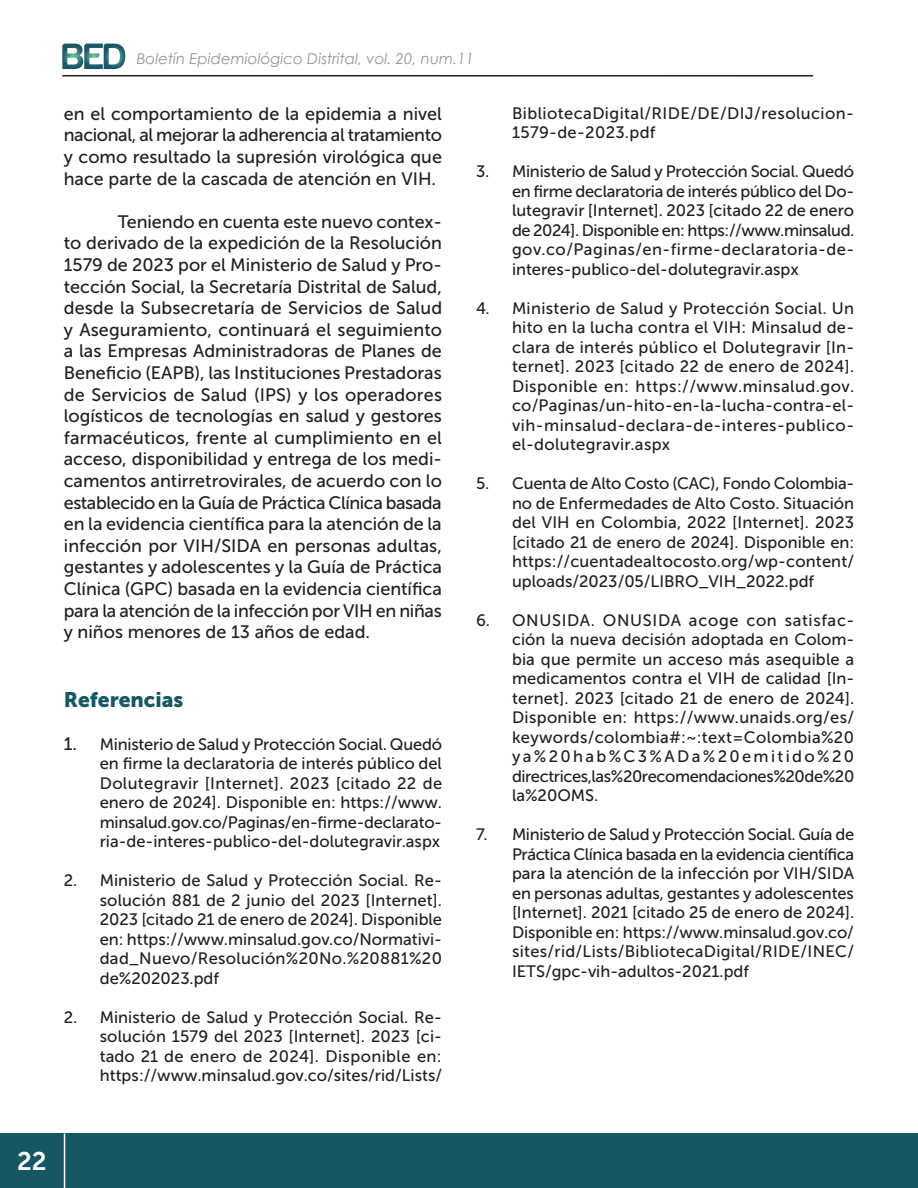
<style>
.page{position:relative;width:918px;height:1188px;background:#fff}
.page>*{position:absolute;margin:0;border:0;box-sizing:border-box;transform-origin:0 0}
.t1{font:25.5px "Museo Sans 700";color:#fff}
.SUBTITULOS{font:21px "Museo Sans 900";color:#145765}
.CUERPO_DE_TEXTO{font:18px/21.6px "Museo Sans 500";color:#231f20;text-align:justify}
.CUERPO_DE_TEXTO-2{font:16.5px/19.5px "Museo Sans 500";color:#231f20;text-align:justify}
.CUERPO_DE_TEXTO-3{font:16.5px/19.5px "Museo Sans 500";letter-spacing:.025em;color:#231f20}
.t2{font:italic 15px "Century Gothic";color:#939598}
.s1{font-size:18px}
</style>
<div class="page">
<div style="left:0;top:1134px;width:918px;height:54px;background:#145765"></div>
<hr style="left:62px;top:75px;width:751px;height:2px;background:#231f20">
<svg style="left:62px;top:44px;width:63px;height:25px"></svg>
<hr style="left:64px;top:1134px;width:1px;height:54px;background:#fff">
<p class="t2" style="left:137px;top:48px;width:339px">Boletín Epidemiológico Distrital, vol. 20, num.11</p>
<p class="CUERPO_DE_TEXTO" style="left:64px;top:103px;width:380px">en el comportamiento de la epidemia a nivel nacional, al mejorar la adherencia al tratamiento y como resultado la supresión virológica que hace parte de la cascada de atención en VIH.</p>
<p class="CUERPO_DE_TEXTO" style="left:64px;top:211px;width:380px;text-indent:54px">Teniendo en cuenta este nuevo contex&shy;to derivado de la expedición de la Resolución 1579 de 2023 por el Ministerio de Salud y Pro&shy;tección Social, la Secretaría Distrital de Salud, desde la Subsecretaría de Servicios de Salud y Aseguramiento, continuará el seguimiento a las Empresas Administradoras de Planes de Beneficio (EAPB), las Instituciones Prestadoras de Servicios de Salud (IPS) y los operadores logísticos de tecnologías en salud y gestores farmacéuticos, frente al cumplimiento en el acceso, disponibilidad y entrega de los medi&shy;camentos antirretrovirales, de acuerdo con lo establecido en la Guía de Práctica Clínica basada en la evidencia científica para la atención de la infección por VIH/SIDA en personas adultas, gestantes y adolescentes y la Guía de Práctica Clínica (GPC) basada en la evidencia científica para la atención de la infección por VIH en niñas y niños menores de 13 años de edad.</p>
<p class="SUBTITULOS" style="left:64px;top:687px;width:121px">Referencias</p>
<p class="CUERPO_DE_TEXTO-2" style="left:100px;top:734px;width:344px;text-indent:-36px"><span class="s1">1.</span> Ministerio de Salud y Protección Social. Quedó en firme la declaratoria de interés público del Dolutegravir [Internet]. 2023 [citado 22 de enero de 2024]. Disponible en: https://www. minsalud.gov.co/Paginas/en-firme-declarato&shy;ria-de-interes-publico-del-dolutegravir.aspx</p>
<p class="CUERPO_DE_TEXTO-2" style="left:100px;top:871px;width:344px;text-indent:-36px">2. Ministerio de Salud y Protección Social. Re&shy;solución 881 de 2 junio del 2023 [Internet].<br>2023 [citado 21 de enero de 2024]. Disponible en: https://www.minsalud.gov.co/Normativi&shy;dad_Nuevo/Resolución%20No.%20881%20 de%202023.pdf</p>
<p class="CUERPO_DE_TEXTO-2" style="left:100px;top:1007px;width:344px;text-indent:-36px">2. Ministerio de Salud y Protección Social. Re&shy;solución 1579 del 2023 [Internet]. 2023 [ci&shy;tado 21 de enero de 2024]. Disponible en: https://www.minsalud.gov.co/sites/rid/Lists/</p>
<p class="CUERPO_DE_TEXTO-3" style="left:512px;top:103px;width:344px">BibliotecaDigital/RIDE/DE/DIJ/resolucion-<br>1579-de-2023.pdf</p>
<p class="CUERPO_DE_TEXTO-2" style="left:512px;top:162px;width:344px;text-indent:-36px">3. Ministerio de Salud y Protección Social. Quedó en firme declaratoria de interés público del Do&shy;lutegravir [Internet]. 2023 [citado 22 de enero de 2024]. Disponible en: https://www.minsalud. gov.co/Paginas/en-firme-declaratoria-de&shy;interes-publico-del-dolutegravir.aspx</p>
<p class="CUERPO_DE_TEXTO-2" style="left:512px;top:298px;width:344px;text-indent:-36px">4. Ministerio de Salud y Protección Social. Un hito en la lucha contra el VIH: Minsalud de&shy;clara de interés público el Dolutegravir [In&shy;ternet]. 2023 [citado 22 de enero de 2024].<br>Disponible en: https://www.minsalud.gov. co/Paginas/un-hito-en-la-lucha-contra-el&shy;vih-minsalud-declara-de-interes-publico&shy;el-dolutegravir.aspx</p>
<p class="CUERPO_DE_TEXTO-2" style="left:512px;top:474px;width:344px;text-indent:-36px">5. Cuenta de Alto Costo (CAC), Fondo Colombia&shy;no de Enfermedades de Alto Costo. Situación del VIH en Colombia, 2022 [Internet]. 2023 [citado 21 de enero de 2024]. Disponible en: https://cuentadealtocosto.org/wp-content/ uploads/2023/05/LIBRO_VIH_2022.pdf</p>
<p class="CUERPO_DE_TEXTO-2" style="left:512px;top:610px;width:344px;text-indent:-36px">6. ONUSIDA. ONUSIDA acoge con satisfac&shy;ción la nueva decisión adoptada en Colom&shy;bia que permite un acceso más asequible a medicamentos contra el VIH de calidad [In&shy;ternet]. 2023 [citado 21 de enero de 2024].<br>Disponible en: https://www.unaids.org/es/ keywords/colombia#:~:text=Colombia%20 ya%20hab%C3%ADa%20emitido%20 directrices,las%20recomendaciones%20de%20 la%20OMS.</p>
<p class="CUERPO_DE_TEXTO-2" style="left:512px;top:825px;width:344px;text-indent:-36px">7. Ministerio de Salud y Protección Social. Guía de Práctica Clínica basada en la evidencia científica para la atención de la infección por VIH/SIDA en personas adultas, gestantes y adolescentes [Internet]. 2021 [citado 25 de enero de 2024].<br>Disponible en: https://www.minsalud.gov.co/ sites/rid/Lists/BibliotecaDigital/RIDE/INEC/ IETS/gpc-vih-adultos-2021.pdf</p>
<h1 class="t1" style="left:17px;top:1147px;width:31px">22</h1>
</div>
